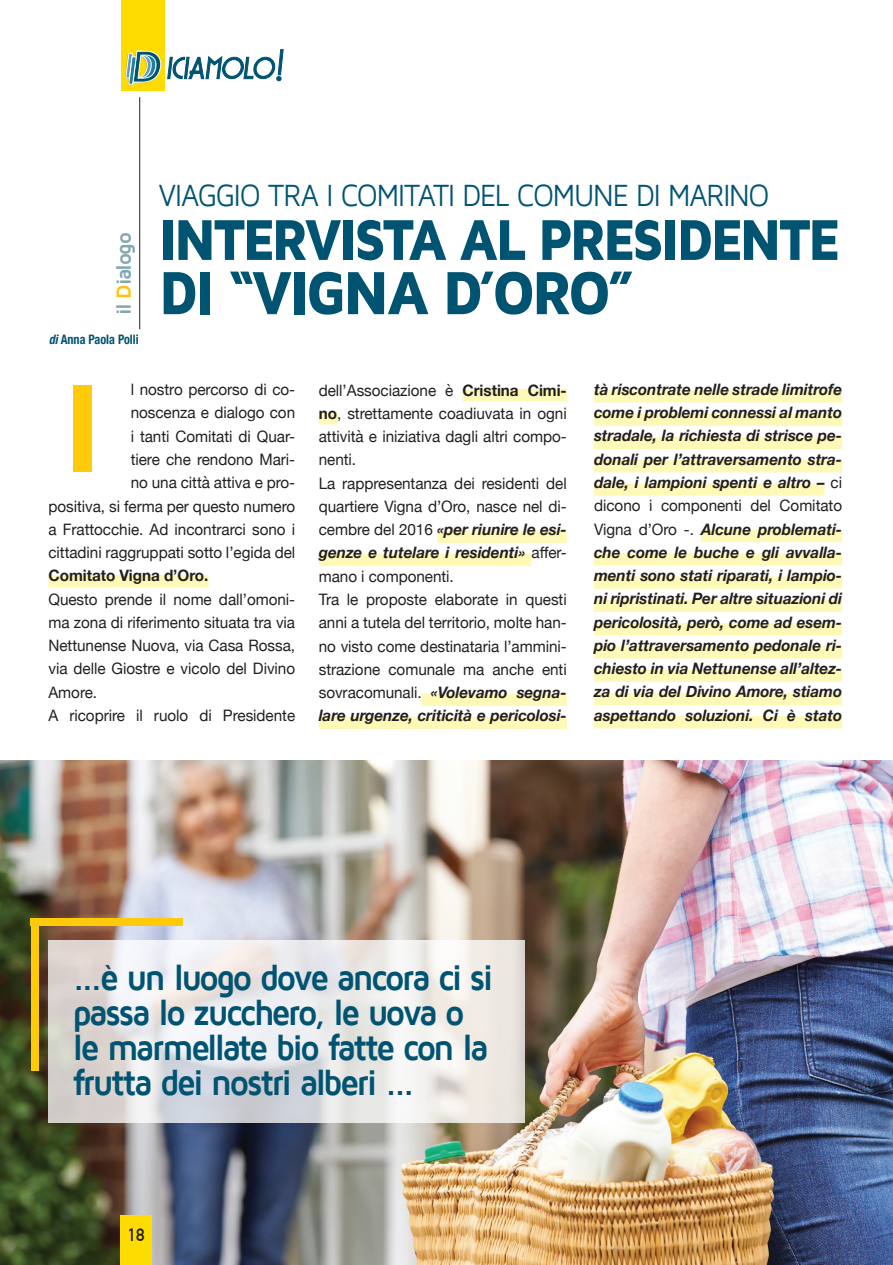
<style>
.page{position:relative;width:893px;height:1265px;background:#fff}
.page>*{position:absolute;margin:0;border:0;box-sizing:border-box;transform-origin:0 0}
.t1{font:700 121.62px "Helvetica Neue";color:#feca0a}
.t2{font:900 63px "Maven Pro";letter-spacing:-.06em;color:#005471;scale:.9 1}
.t3{font:900 59.5px "Maven Pro";letter-spacing:-.06em;color:#005471;scale:.9 1}
.t4{font:700 36.75px/35px "Maven Pro";letter-spacing:-.075em;color:#005471;scale:.93 1}
.t5{font:31.5px "Maven Pro";letter-spacing:-.045em;color:#005471;scale:.9 1}
.t6{font:700 21px "Maven Pro";letter-spacing:-.065em;color:#84a6b1}
.t7{font:700 17.5px "DIN Alternate";color:#231f20}
.t8{font:15.75px/23.3px "Helvetica Neue";letter-spacing:-.005em;color:#231f20}
.t9{font:italic 700 15.75px/23.3px "Helvetica Neue";letter-spacing:-.005em;color:#231f20;text-align:justify}
.t10{font:700 15.75px "Helvetica Neue";letter-spacing:-.005em;color:#231f20}
.t11{font:700 condensed 13.12px "Helvetica Neue";color:#005471;scale:.93 1}
.s1{color:#fec210}
.s2{font-style:italic}
.s3{font-weight:700}
.s4{font-weight:700;font-style:italic}
.s5{font-weight:400;font-style:normal}
</style>
<div class="page">
<img style="left:0;top:761px;width:893px;height:504px">
<div style="left:120px;top:1215px;width:31px;height:50px;background:#ffdc01"></div>
<div style="left:121px;top:0;width:43px;height:90px;background:#ffdc01"></div>
<svg style="left:125px;top:49px;width:159px;height:36px"></svg>
<hr style="left:139px;top:97px;width:1px;height:232px;background:#231f20">
<div style="left:462px;top:389px;width:105px;height:12px;background:#fff9b8"></div>
<div style="left:319px;top:412px;width:18px;height:12px;background:#fff9b8"></div>
<div style="left:437px;top:531px;width:130px;height:12px;background:#fff9b8"></div>
<div style="left:319px;top:554px;width:213px;height:12px;background:#fff9b8"></div>
<div style="left:422px;top:694px;width:145px;height:12px;background:#fff9b8"></div>
<div style="left:319px;top:717px;width:248px;height:12px;background:#fff9b8"></div>
<div style="left:594px;top:390px;width:248px;height:13px;background:#fff9b8"></div>
<div style="left:594px;top:414px;width:248px;height:12px;background:#fff9b8"></div>
<div style="left:594px;top:437px;width:248px;height:12px;background:#fff9b8"></div>
<div style="left:594px;top:460px;width:248px;height:12px;background:#fff9b8"></div>
<div style="left:594px;top:483px;width:231px;height:13px;background:#fff9b8"></div>
<div style="left:701px;top:530px;width:141px;height:12px;background:#fff9b8"></div>
<div style="left:594px;top:553px;width:248px;height:12px;background:#fff9b8"></div>
<div style="left:594px;top:576px;width:248px;height:13px;background:#fff9b8"></div>
<div style="left:594px;top:600px;width:248px;height:12px;background:#fff9b8"></div>
<div style="left:594px;top:623px;width:248px;height:12px;background:#fff9b8"></div>
<div style="left:594px;top:646px;width:248px;height:13px;background:#fff9b8"></div>
<div style="left:594px;top:670px;width:248px;height:12px;background:#fff9b8"></div>
<div style="left:594px;top:693px;width:248px;height:12px;background:#fff9b8"></div>
<div style="left:594px;top:716px;width:248px;height:12px;background:#fff9b8"></div>
<div style="left:48px;top:575px;width:160px;height:12px;background:#fff9b8"></div>
<svg style="left:48px;top:940px;width:477px;height:183px"></svg>
<div style="left:31px;top:918px;width:7px;height:153px;background:#feca0a"></div>
<div style="left:31px;top:918px;width:152px;height:8px;background:#feca0a"></div>
<h3 class="t6" style="left:113px;top:315px;width:84px;rotate:-90deg">il <span class="s1">D</span>ialogo</h3>
<p class="t11" style="left:49px;top:331px;width:98px"><span class="s2">di</span> Anna Paola Polli</p>
<h3 class="t5" style="left:159px;top:179px;width:680px">VIAGGIO TRA I COMITATI DEL COMUNE DI MARINO</h3>
<h3 class="t3" style="left:159px;top:208px;width:759px">INTERVISTA AL PRESIDENTE</h3>
<h2 class="t2" style="left:159px;top:259px;width:530px">DI “VIGNA D’ORO”</h2>
<p class="t8" style="left:48px;top:379px;width:248px;text-align:right">l nostro percorso di co-<br>noscenza e dialogo con<br>i tanti Comitati di Quar-<br>tiere che rendono Mari-<br>no una città attiva e pro-<br>positiva, si ferma per questo numero a Frattocchie. Ad incontrarci sono i cittadini raggruppati sotto l’egida del</p>
<p class="t10" style="left:48px;top:563px;width:162px">Comitato Vigna d’Oro.</p>
<p class="t8" style="left:48px;top:588px;width:248px">Questo prende il nome dall’omoni&shy;ma zona di riferimento situata tra via<br>Nettunense Nuova, via Casa Rossa, via delle Giostre e vicolo del Divino<br>Amore.<br>A ricoprire il ruolo di Presidente</p>
<h1 class="t1" style="left:64px;top:333px;width:37px">I</h1>
<p class="t8" style="left:319px;top:379px;width:250px">dell’Associazione è <span class="s3">Cristina Cimi&shy;no</span>, strettamente coadiuvata in ogni attività e iniziativa dagli altri compo&shy;nenti.<br>La rappresentanza dei residenti del quartiere Vigna d’Oro, nasce nel di&shy;cembre del 2016 <span class="s4">«per riunire le esi&shy;genze e tutelare i residenti»</span> affer&shy;mano i componenti.<br>Tra le proposte elaborate in questi anni a tutela del territorio, molte han&shy;no visto come destinataria l’ammini&shy;strazione comunale ma anche enti sovracomunali. <span class="s4">«Volevamo segna&shy;lare urgenze, criticità e pericolosi-</span></p>
<p class="t9" style="left:594px;top:378px;width:250px">tà riscontrate nelle strade limitrofe come i problemi connessi al manto stradale, la richiesta di strisce pe&shy;donali per l’attraversamento stra&shy;dale, i lampioni spenti e altro – <span class="s5">ci dicono i componenti del Comitato Vigna d’Oro -.</span> Alcune problemati&shy;che come le buche e gli avvalla&shy;menti sono stati riparati, i lampio&shy;ni ripristinati. Per altre situazioni di pericolosità, però, come ad esem&shy;pio l’attraversamento pedonale ri&shy;chiesto in via Nettunense all’altez&shy;za di via del Divino Amore, stiamo aspettando soluzioni. Ci è stato</p>
<h3 class="t4" style="left:72px;top:960px;width:454px">...è un luogo dove ancora ci si passa lo zucchero, le uova o le marmellate bio fatte con la frutta dei nostri alberi ...</h3>
<p class="t7" style="left:128px;top:1222px;width:18px">18</p>
</div>
